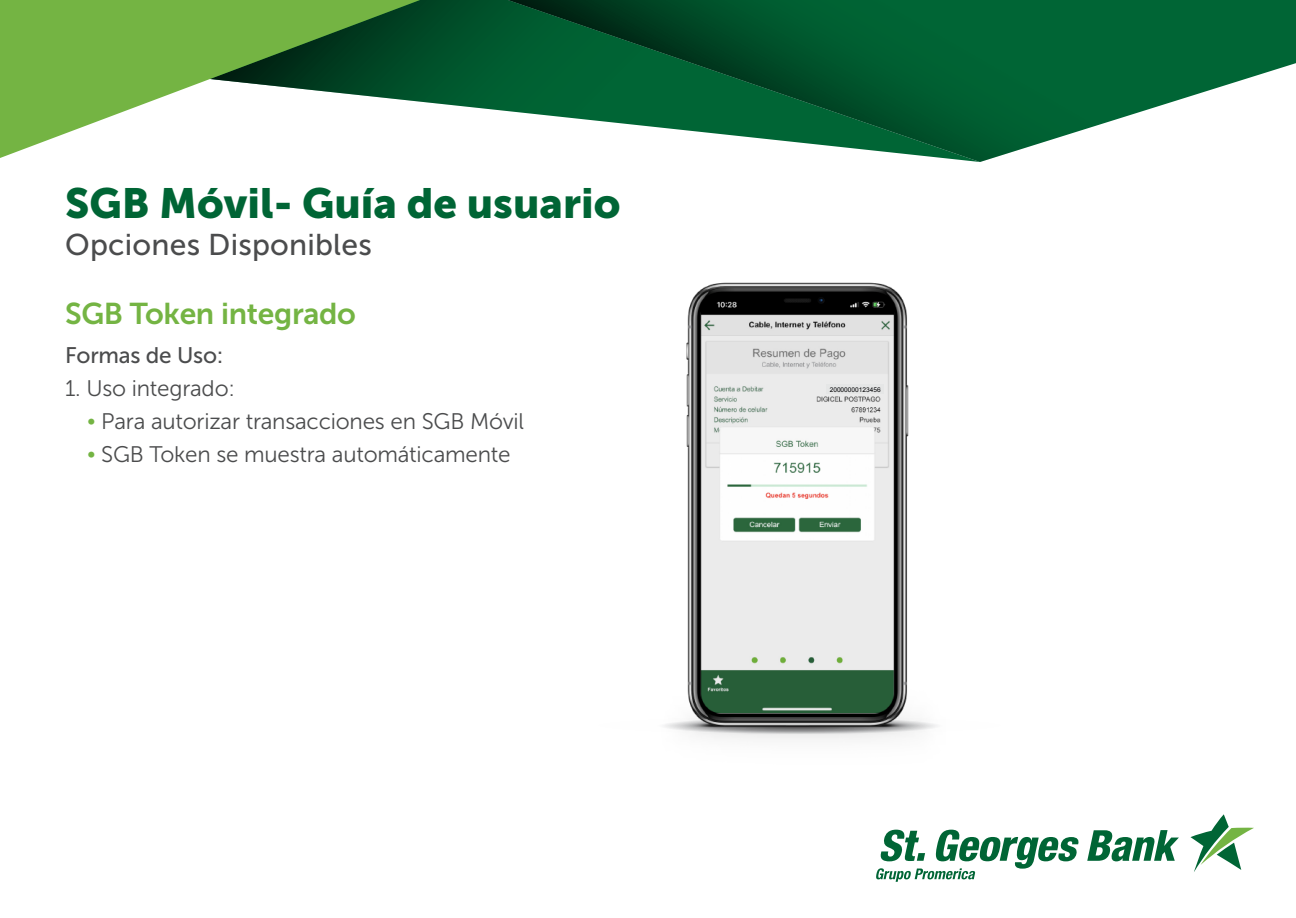
<style>
.page{position:relative;width:1296px;height:918px;background:#fff}
.page>*{position:absolute;margin:0;border:0;box-sizing:border-box;transform-origin:0 0}
.t1{font:42px "Museo Sans 900";color:#006535}
.t2{font:30px "Museo Sans 500";letter-spacing:.005em;color:#4b4c4d}
.t3{font:30px "Museo Sans 700";letter-spacing:-.01em;color:#74b443}
.t4{font:22.5px "Museo Sans 300";letter-spacing:-.01em;color:#4b4c4d}
.t5{font:22.5px "Museo Sans 500";letter-spacing:-.01em;color:#4b4c4d}
.t6{font:6.6px "Arial";color:#000002}
.s1{font-size:21px;color:#74b443}
</style>
<div class="page">
<svg style="left:420px;top:0;width:88px;height:112px;background:#0c5c36"></svg>
<svg style="left:508px;top:0;width:788px;height:162px"></svg>
<svg style="left:0;top:0;width:420px;height:158px;fill:#74b443"></svg>
<svg style="left:876px;top:830px;width:303px;height:52px"></svg>
<svg style="left:1191px;top:814px;width:63px;height:58px"></svg>
<img style="left:664px;top:282px;width:273px;height:458px">
<h1 class="t1" style="left:65px;top:179px;width:557px">SGB Móvil- Guía de usuario</h1>
<h2 class="t2" style="left:65px;top:228px;width:308px">Opciones Disponibles</h2>
<h2 class="t3" style="left:65px;top:297px;width:292px">SGB Token integrado</h2>
<p class="t5" style="left:65px;top:343px;width:160px">Formas de Uso:</p>
<p class="t4" style="left:65px;top:376px;width:171px">1. Uso integrado:</p>
<p class="t4" style="left:87px;top:409px;width:439px"><span class="s1">•</span> Para autorizar transacciones en SGB Móvil</p>
<p class="t4" style="left:87px;top:442px;width:425px"><span class="s1">•</span> SGB Token se muestra automáticamente</p>
<p class="t6" style="left:830px;top:385px;width:53px">20000000123456</p>
</div>
